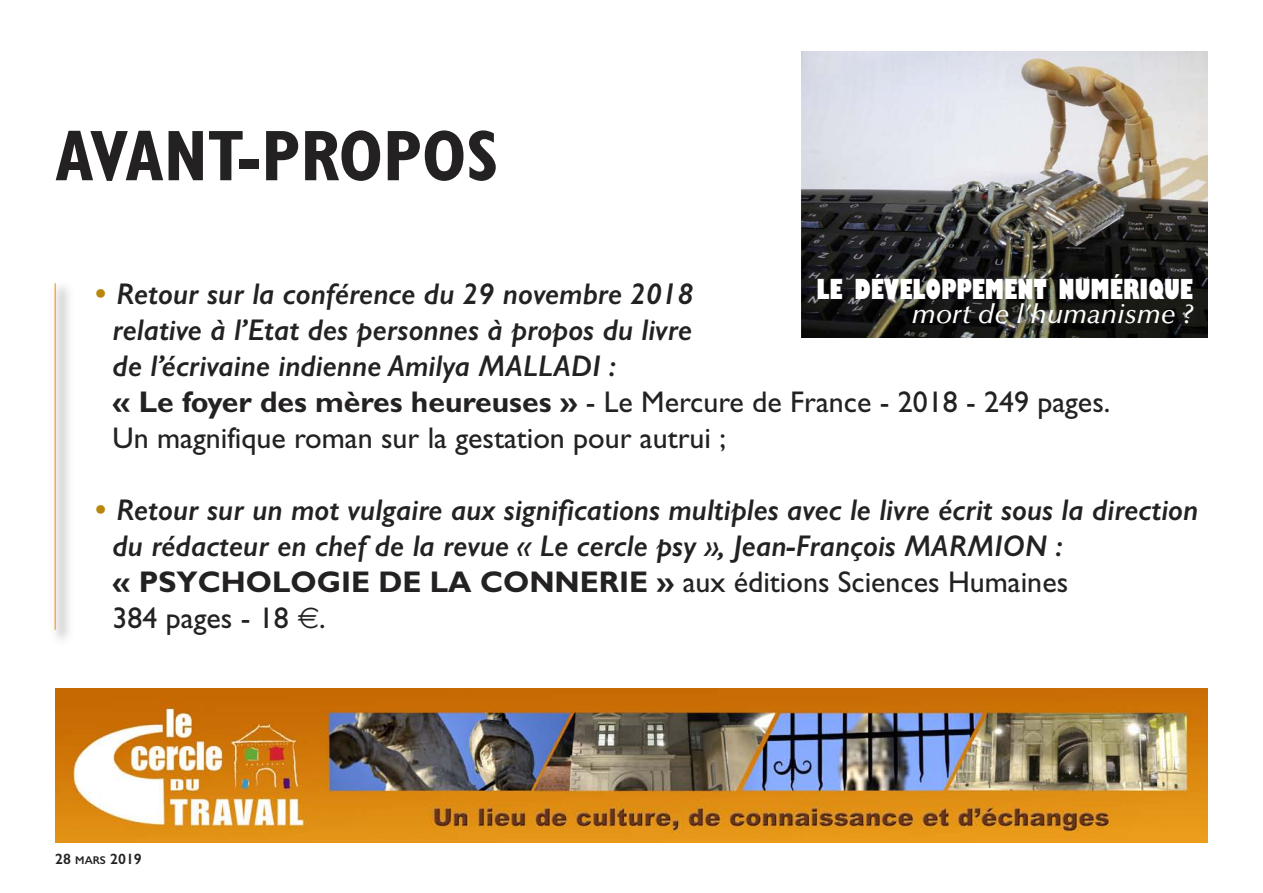
<style>
.page{position:relative;width:1263px;height:893px;background:#fff}
.page>*{position:absolute;margin:0;border:0;box-sizing:border-box;transform-origin:0 0}
.t1{font:700 condensed 72px "Gill Sans";color:#232122}
.t2{font:italic 600 30px/36px "Gill Sans";color:#232122}
.t3{font:800 condensed 27px "Gill Sans";color:#fff}
.t4{font:italic 500 27px "Optima";color:#fff}
.t5{font:600 15px "Gill Sans";color:#232122}
.s1{font-weight:700;font-style:normal;font-stretch:condensed;color:#b8860b}
.s2{font-weight:700;font-style:normal}
.s3{font-weight:400;font-style:normal}
.s4{font-size:11.25px}
</style>
<div class="page">
<img style="left:55px;top:689px;width:1153px;height:153px">
<hr style="left:55px;top:283px;width:1px;height:347px;background:#f6ac43">
<img style="left:801px;top:51px;width:407px;height:286px">
<h1 class="t1" style="left:55px;top:129px;width:445px">AVANT-PROPOS</h1>
<p class="t3" style="left:816px;top:278px;width:378px">LE DÉVELOPPEMENT NUMÉRIQUE</p>
<p class="t4" style="left:912px;top:303px;width:283px">mort de l’humanisme ?</p>
<p class="t2" style="left:113px;top:276px;width:999px;text-indent:-17px"><span class="s1">•</span> Retour sur la conférence du 29 novembre 2018<br>relative à l’Etat des personnes à propos du livre<br>de l’écrivaine indienne Amilya MALLADI :<br><span class="s2">« Le foyer des mères heureuses »</span> <span class="s3">- Le Mercure de France - 2018 - 249 pages.<br>Un magnifique roman sur la gestation pour autrui ;</span></p>
<p class="t2" style="left:113px;top:492px;width:1087px;text-indent:-17px"><span class="s1">•</span> Retour sur un mot vulgaire aux significations multiples avec le livre écrit sous la direction du rédacteur en chef de la revue « Le cercle psy », Jean-François MARMION :<br><span class="s2">« PSYCHOLOGIE DE LA CONNERIE »</span> <span class="s3">aux éditions Sciences Humaines<br>384 pages - 18 .</span></p>
<p class="t5" style="left:55px;top:850px;width:88px">28 <span class="s4">MARS</span> 2019</p>
</div>
